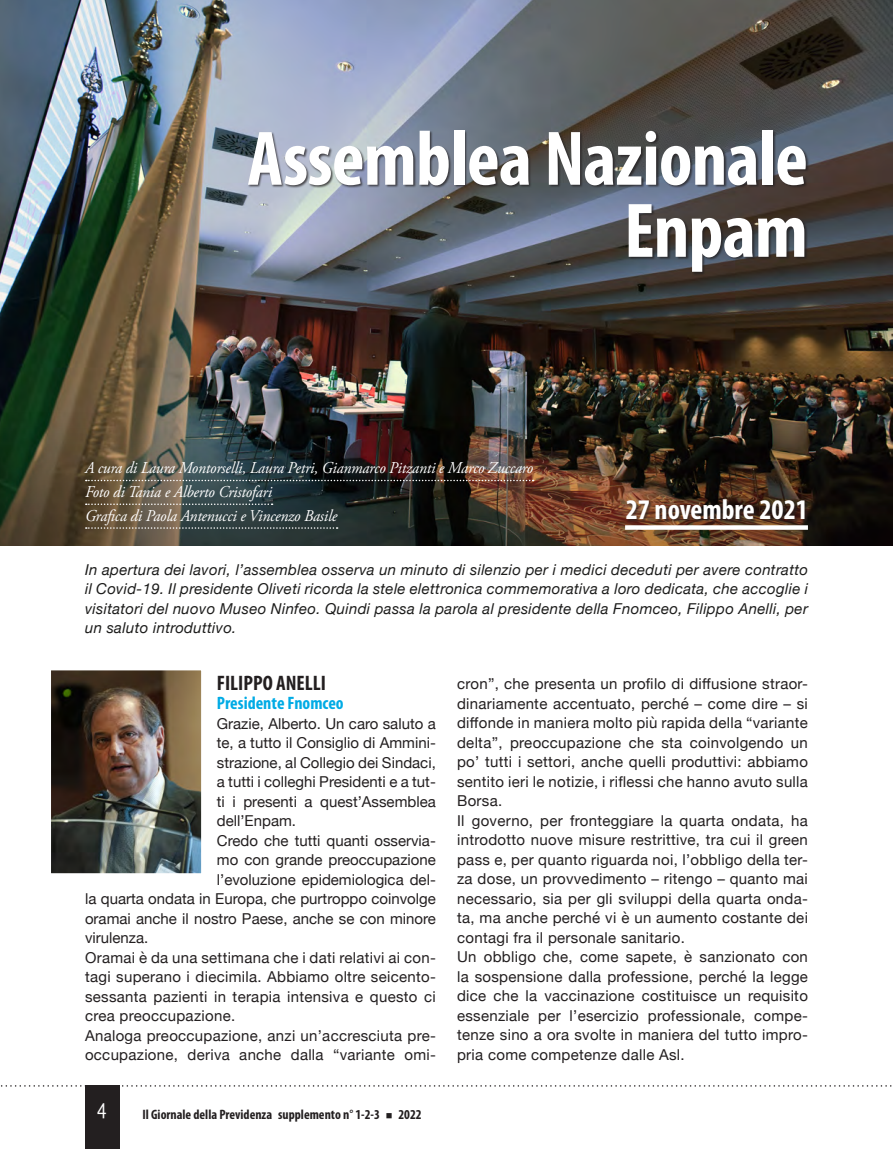
<style>
.page{position:relative;width:893px;height:1149px;background:#fff}
.page>*{position:absolute;margin:0;border:0;box-sizing:border-box;transform-origin:0 0}
.t1{font:700 condensed 78px "Myriad Pro";letter-spacing:-.01em;color:#fff}
.t2{font:700 condensed 28.5px "Myriad Pro";color:#fff}
.Titoletto{font:700 condensed 21px "Myriad Pro";color:#231f20}
.t3{font:21px "Helvetica CY Plain";color:#fff}
.Titoletto-2{font:700 condensed 18px "Myriad Pro";color:#00abe5}
.t4{font:italic 16.5px "Adobe Garamond Pro";letter-spacing:-.01em;color:#fff;scale:.95 1}
.t5{font:15px/19.5px "Helvetica Neue";letter-spacing:.02em;color:#231f20;text-align:justify}
.t6{font:italic 15px/19.5px "Helvetica Neue";letter-spacing:.02em;color:#1c1c1b;text-align:justify}
.t7{font:15px "Helvetica Neue";color:#231f20}
.t8{font:700 condensed 13.65px "Myriad Pro";color:#231f20}
</style>
<div class="page">
<svg style="left:1px;top:1085px;width:891px;height:1px"></svg>
<div style="left:85px;top:1084px;width:34px;height:64px;background:#231f20"></div>
<img style="left:0;top:0;width:893px;height:378px">
<img style="left:0;top:378px;width:893px;height:167px">
<img style="left:52px;top:671px;width:148px;height:200px">
<div style="left:48px;top:667px;width:156px;height:208px;border:3px solid #fff"></div>
<div style="left:627px;top:500px;width:181px;height:23px;background:#231f20;opacity:.6"></div>
<svg style="left:86px;top:479px;width:448px;height:2px"></svg>
<svg style="left:86px;top:503px;width:187px;height:2px"></svg>
<svg style="left:86px;top:527px;width:252px;height:1px"></svg>
<div style="left:248px;top:131px;width:562px;height:145px;background:#231f20;opacity:.75"></div>
<svg style="left:625px;top:525px;width:183px;height:4px"></svg>
<p class="t1" style="left:247px;top:110px;width:562px">Assemblea Nazionale</p>
<p class="t1" style="left:624px;top:182px;width:185px">Enpam</p>
<p class="t4" style="left:85px;top:458px;width:473px">A cura di Laura Montorselli, Laura Petri, Gianmarco Pitzanti e Marco Zuccaro</p>
<p class="t4" style="left:85px;top:482px;width:198px">Foto di Tania e Alberto Cristofari</p>
<p class="t4" style="left:85px;top:505px;width:267px">Grafica di Paola Antenucci e Vincenzo Basile</p>
<p class="t2" style="left:626px;top:491px;width:184px">27 novembre 2021</p>
<p class="t6" style="left:85px;top:560px;width:724px">In apertura dei lavori, l’assemblea osserva un minuto di silenzio per i medici deceduti per avere contratto il Covid-19. Il presidente Oliveti ricorda la stele elettronica commemorativa a loro dedicata, che accoglie i visitatori del nuovo Museo Ninfeo. Quindi passa la parola al presidente della Fnomceo, Filippo Anelli, per un saluto introduttivo.</p>
<p class="Titoletto" style="left:217px;top:669px;width:111px">FILIPPO ANELLI</p>
<p class="Titoletto-2" style="left:217px;top:691px;width:128px">Presidente Fnomceo</p>
<p class="t5" style="left:217px;top:714px;width:220px">Grazie, Alberto. Un caro saluto a te, a tutto il Consiglio di Ammini&shy;strazione, al Collegio dei Sindaci, a tutti i colleghi Presidenti e a tut&shy;ti i presenti a quest’Assemblea dell’Enpam.</p>
<p class="t7" style="left:217px;top:829px;width:220px">Credo che tutti quanti osservia-</p>
<p class="t7" style="left:217px;top:848px;width:220px">mo con grande preoccupazione</p>
<p class="t7" style="left:217px;top:868px;width:220px">l’evoluzione epidemiologica del-</p>
<p class="t7" style="left:85px;top:887px;width:352px">la quarta ondata in Europa, che purtroppo coinvolge</p>
<p class="t7" style="left:85px;top:907px;width:352px">oramai anche il nostro Paese, anche se con minore</p>
<p class="t7" style="left:85px;top:926px;width:65px">virulenza.</p>
<p class="t5" style="left:85px;top:948px;width:352px">Oramai è da una settimana che i dati relativi ai con&shy;tagi superano i diecimila. Abbiamo oltre seicento&shy;sessanta pazienti in terapia intensiva e questo ci crea preoccupazione.</p>
<p class="t5" style="left:85px;top:1026px;width:352px">Analoga preoccupazione, anzi un’accresciuta pre&shy;occupazione, deriva anche dalla “variante omi-</p>
<h3 class="t3" style="left:97px;top:1098px;width:11px">4</h3>
<p class="t8" style="left:143px;top:1105px;width:281px">Il Giornale della Previdenza supplemento n° 1-2-3 ■ 2022</p>
<p class="t5" style="left:457px;top:674px;width:352px">cron”, che presenta un profilo di diffusione straor&shy;dinariamente accentuato, perché – come dire – si diffonde in maniera molto più rapida della “variante delta”, preoccupazione che sta coinvolgendo un po’ tutti i settori, anche quelli produttivi: abbiamo sentito ieri le notizie, i riflessi che hanno avuto sulla Borsa.</p>
<p class="t5" style="left:457px;top:811px;width:352px">Il governo, per fronteggiare la quarta ondata, ha introdotto nuove misure restrittive, tra cui il green pass e, per quanto riguarda noi, l’obbligo della ter&shy;za dose, un provvedimento – ritengo – quanto mai necessario, sia per gli sviluppi della quarta onda&shy;ta, ma anche perché vi è un aumento costante dei contagi fra il personale sanitario.</p>
<p class="t5" style="left:457px;top:947px;width:352px">Un obbligo che, come sapete, è sanzionato con la sospensione dalla professione, perché la legge dice che la vaccinazione costituisce un requisito essenziale per l’esercizio professionale, compe&shy;tenze sino a ora svolte in maniera del tutto impro&shy;pria come competenze dalle Asl.</p>
</div>
